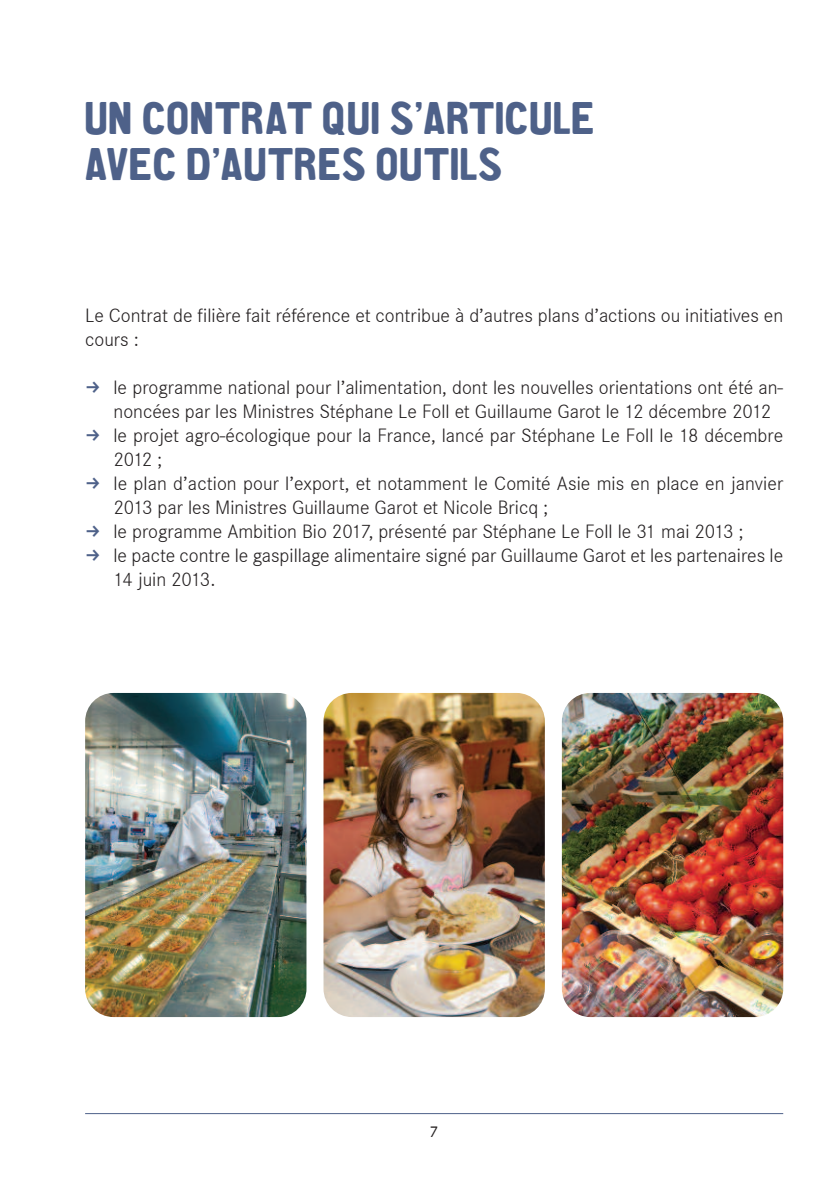
<style>
.page{position:relative;width:840px;height:1191px;background:#fff}
.page>*{position:absolute;margin:0;border:0;box-sizing:border-box;transform-origin:0 0}
.t1{font:46px/46px "CA Aires Pro";color:#4e6189}
.t2{font:300 20px/24px "Corporate S";color:#231f20}
.t3{font:16px "Corporate S";color:#231f20}
</style>
<div class="page">
<hr style="left:85px;top:1113px;width:697px;height:1px;background:#4e6189">
<img style="left:85px;top:693px;width:221px;height:324px;border-radius:28px">
<img style="left:323px;top:693px;width:221px;height:324px;border-radius:28px">
<img style="left:561px;top:693px;width:221px;height:324px;border-radius:28px">
<h1 class="t1" style="left:85px;top:100px;width:511px">UN CONTRAT QUI S’ARTICULE<br>AVEC D’AUTRES OUTILS</h1>
<p class="t2" style="left:85px;top:303px;width:699px">Le Contrat de filière fait référence et contribue à d’autres plans d’actions ou initiatives en cours :</p>
<p class="t2" style="left:113px;top:375px;width:670px">le programme national pour l’alimentation, dont les nouvelles orientations ont été an&shy;noncées par les Ministres Stéphane Le Foll et Guillaume Garot le 12 décembre 2012 le projet agro-écologique pour la France, lancé par Stéphane Le Foll le 18 décembre 2012 ;<br>le plan d’action pour l’export, et notamment le Comité Asie mis en place en janvier 2013 par les Ministres Guillaume Garot et Nicole Bricq ;<br>le programme Ambition Bio 2017, présenté par Stéphane Le Foll le 31 mai 2013 ;<br>le pacte contre le gaspillage alimentaire signé par Guillaume Garot et les partenaires le 14 juin 2013.</p>
<p class="t3" style="left:429px;top:1122px;width:10px">7</p>
</div>
